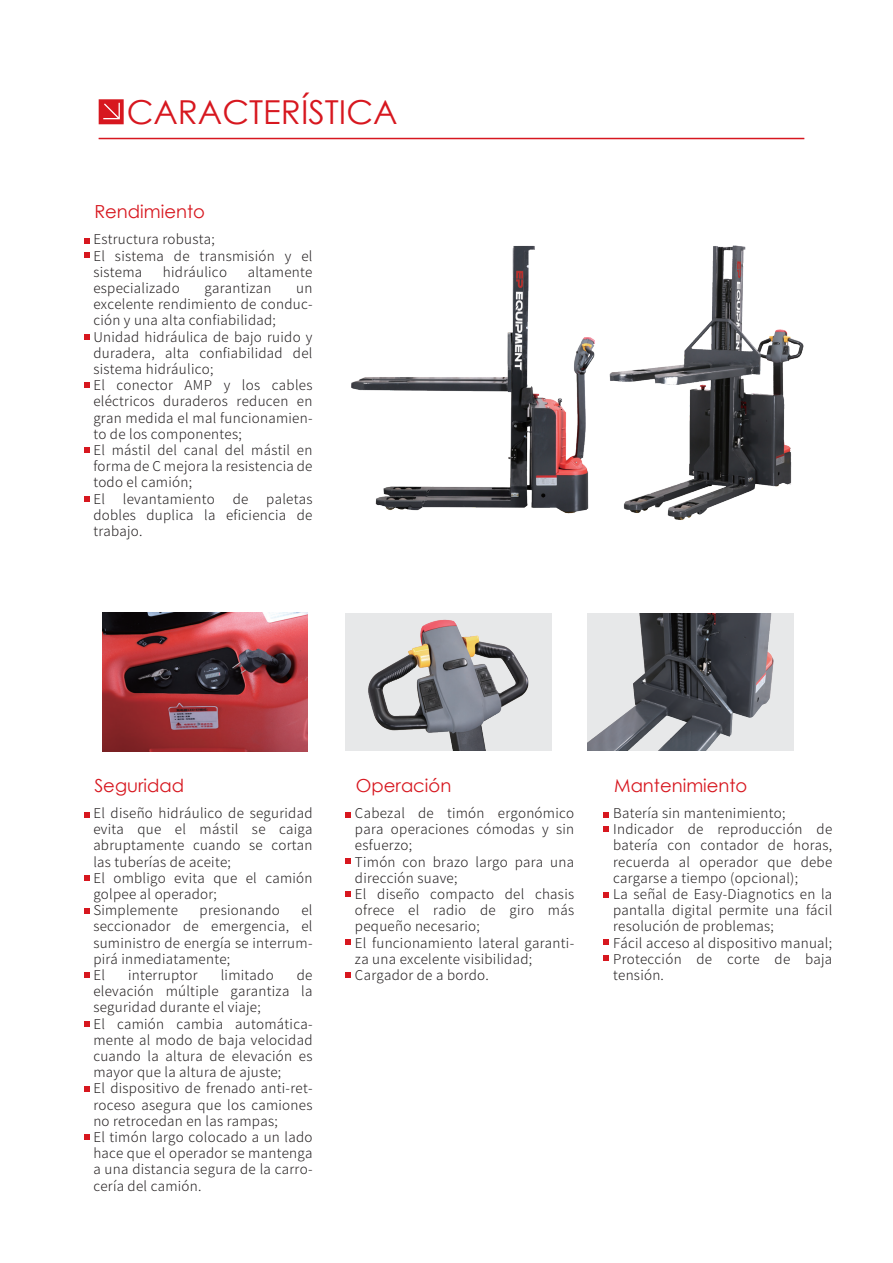
<style>
.page{position:relative;width:893px;height:1263px;background:#fff}
.page>*{position:absolute;margin:0;border:0;box-sizing:border-box;transform-origin:0 0}
.t1{font:33px "Century Gothic";color:#d7171f}
.t2{font:18px "Century Gothic";color:#d7171f}
.t3{font:300 13.5px/16.2px "Source Han Sans CN";letter-spacing:.02em;color:#231f20}
</style>
<div class="page">
<img style="left:103px;top:612px;width:205px;height:140px">
<svg style="left:99px;top:99px;width:25px;height:25px"></svg>
<hr style="left:99px;top:138px;width:705px;height:1px;background:#d7171f">
<img style="left:588px;top:613px;width:206px;height:137px">
<img style="left:345px;top:613px;width:207px;height:137px">
<img style="left:351px;top:245px;width:232px;height:269px">
<img style="left:583px;top:245px;width:221px;height:275px">
<svg style="left:84px;top:238px;width:5px;height:6px"></svg>
<svg style="left:84px;top:252px;width:5px;height:6px"></svg>
<svg style="left:84px;top:334px;width:5px;height:5px"></svg>
<svg style="left:84px;top:382px;width:5px;height:6px"></svg>
<svg style="left:84px;top:447px;width:5px;height:5px"></svg>
<svg style="left:84px;top:496px;width:5px;height:5px"></svg>
<svg style="left:84px;top:812px;width:5px;height:5px"></svg>
<svg style="left:84px;top:875px;width:5px;height:5px"></svg>
<svg style="left:84px;top:908px;width:5px;height:5px"></svg>
<svg style="left:84px;top:972px;width:5px;height:5px"></svg>
<svg style="left:84px;top:1021px;width:5px;height:5px"></svg>
<svg style="left:84px;top:1086px;width:5px;height:5px"></svg>
<svg style="left:84px;top:1134px;width:5px;height:6px"></svg>
<svg style="left:346px;top:812px;width:5px;height:5px"></svg>
<svg style="left:346px;top:859px;width:5px;height:5px"></svg>
<svg style="left:346px;top:891px;width:5px;height:6px"></svg>
<svg style="left:346px;top:972px;width:5px;height:5px"></svg>
<svg style="left:346px;top:939px;width:5px;height:6px"></svg>
<svg style="left:604px;top:812px;width:5px;height:5px"></svg>
<svg style="left:604px;top:827px;width:5px;height:5px"></svg>
<svg style="left:604px;top:892px;width:5px;height:5px"></svg>
<svg style="left:604px;top:939px;width:5px;height:6px"></svg>
<svg style="left:604px;top:956px;width:5px;height:5px"></svg>
<h1 class="t1" style="left:127px;top:89px;width:272px">CARACTERÍSTICA</h1>
<h2 class="t2" style="left:94px;top:199px;width:112px">Rendimiento</h2>
<p class="t3" style="left:93px;top:232px;width:221px">Estructura robusta;<br>El sistema de transmisión y el sistema</p>
<p class="t3" style="left:163px;top:264px;width:66px">hidráulico</p>
<p class="t3" style="left:248px;top:264px;width:66px">altamente</p>
<p class="t3" style="left:93px;top:280px;width:88px">especializado</p>
<p class="t3" style="left:204px;top:280px;width:69px">garantizan</p>
<p class="t3" style="left:93px;top:280px;width:221px;text-indent:203px">un excelente rendimiento de conduc&shy;ción y una alta confiabilidad;<br>Unidad hidráulica de bajo ruido y duradera, alta confiabilidad del sistema hidráulico;<br>El conector AMP y los cables eléctricos duraderos reducen en gran medida el mal funcionamien&shy;to de los componentes;<br>El mástil del canal del mástil en forma de C mejora la resistencia de todo el camión;<br>El</p>
<p class="t3" style="left:93px;top:491px;width:221px;text-align:justify;text-indent:173px">paletas dobles duplica la eficiencia de trabajo.</p>
<p class="t3" style="left:123px;top:491px;width:93px">levantamiento</p>
<p class="t3" style="left:233px;top:491px;width:17px">de</p>
<h2 class="t2" style="left:94px;top:772px;width:91px">Seguridad</h2>
<p class="t3" style="left:93px;top:805px;width:221px">El diseño hidráulico de seguridad evita que el mástil se caiga abruptamente cuando se cortan las tuberías de aceite;<br>El ombligo evita que el camión golpee al operador;<br>Simplemente</p>
<p class="t3" style="left:93px;top:902px;width:221px;text-indent:208px">el seccionador de emergencia, el suministro de energía se interrum&shy;pirá inmediatamente;<br>El</p>
<p class="t3" style="left:200px;top:902px;width:82px">presionando</p>
<p class="t3" style="left:93px;top:967px;width:221px;text-indent:203px">de elevación múltiple garantiza la seguridad durante el viaje;<br>El camión cambia automática&shy;mente al modo de baja velocidad cuando la altura de elevación es mayor que la altura de ajuste;<br>El dispositivo de frenado anti-ret&shy;roceso asegura que los camiones no retrocedan en las rampas;<br>El timón largo colocado a un lado hace que el operador se mantenga a una distancia segura de la carro&shy;cería del camión.</p>
<p class="t3" style="left:128px;top:967px;width:71px">interruptor</p>
<p class="t3" style="left:221px;top:967px;width:54px">limitado</p>
<h2 class="t2" style="left:356px;top:772px;width:97px">Operación</h2>
<p class="t3" style="left:355px;top:805px;width:221px">Cabezal de timón ergonómico para operaciones cómodas y sin esfuerzo;<br>Timón con brazo largo para una dirección suave;<br>El diseño compacto del chasis ofrece el radio de giro más pequeño necesario;<br>El funcionamiento lateral garanti&shy;za una excelente visibilidad;<br>Cargador de a bordo.</p>
<h2 class="t2" style="left:614px;top:772px;width:135px">Mantenimiento</h2>
<p class="t3" style="left:613px;top:805px;width:221px">Batería sin mantenimiento;<br>Indicador de reproducción de batería con contador de horas, recuerda al operador que debe cargarse a tiempo (opcional);<br>La señal de Easy-Diagnotics en la pantalla digital permite una fácil resolución de problemas;<br>Fácil acceso al dispositivo manual;<br>Protección de corte de baja tensión.</p>
</div>
